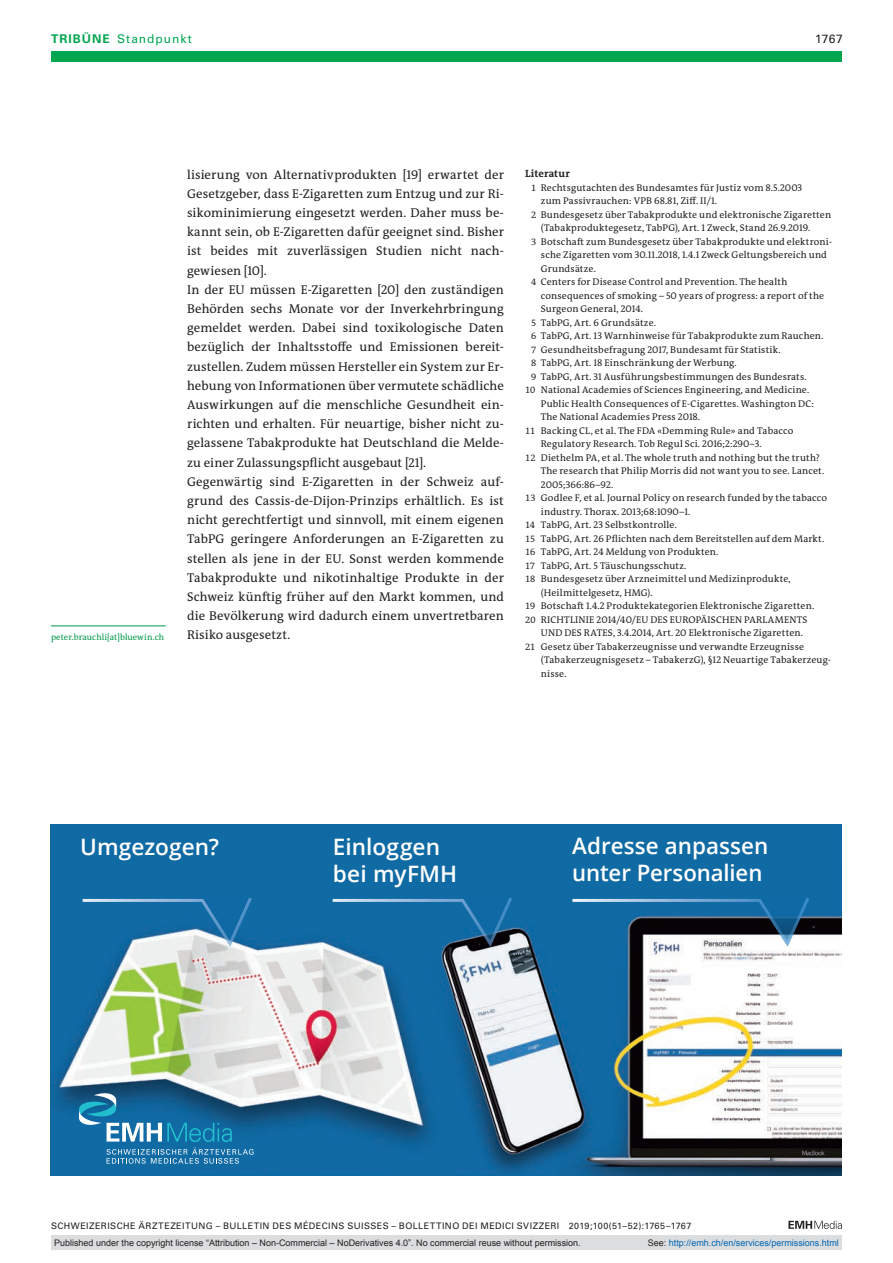
<style>
.page{position:relative;width:893px;height:1263px;background:#fff}
.page>*{position:absolute;margin:0;border:0;box-sizing:border-box;transform-origin:0 0}
.t1{font:600 22.65px/27.2px "Open Sans";letter-spacing:.005em;color:#fff}
.t2{font:12.75px/19.2px "The Antiqua B W5 Plain";letter-spacing:.005em;color:#231f20}
.t3{font:12px "Univers LT Std";letter-spacing:.08em;color:#00a54f}
.t4{font:12px "Univers LT Std";color:#231f20}
.t5{font:700 10.5px "The Antiqua B W7";letter-spacing:.015em;color:#231f20}
.t6{font:9.75px "The Antiqua B W5 Plain";letter-spacing:.015em;color:#231f20}
.t7{font:9px "Arial";color:#231f20}
.t8{font:9px "Univers LT Std";letter-spacing:.05em;color:#231f20}
.t9{font:9px "Arial";color:#0166b3}
.t10{font:8.7px "The Antiqua B W5 Plain";letter-spacing:.01em;color:#00984a}
.s1{font-weight:700}
.s2{font-size:9.3px}
.s3{color:#231f20}
</style>
<div class="page">
<svg style="left:788px;top:1221px;width:54px;height:8px"></svg>
<div style="left:51px;top:51px;width:791px;height:11px;background:#00a54f"></div>
<hr style="left:51px;top:626px;width:115px;height:1px;background:#00984a">
<img style="left:50px;top:825px;width:792px;height:351px">
<svg style="left:79px;top:1093px;width:174px;height:71px;background:#307ba9"></svg>
<svg style="left:331px;top:896px;width:183px;height:52px;background:#1b6a9f"></svg>
<svg style="left:81px;top:896px;width:172px;height:52px;background:#3b83b2"></svg>
<svg style="left:571px;top:896px;width:240px;height:52px;background:#3f6f91"></svg>
<div style="left:51px;top:1235px;width:791px;height:15px;background:#dcdddf"></div>
<p class="t3" style="left:51px;top:31px;width:142px"><span class="s1">TRIBÜNE</span> Standpunkt</p>
<p class="t4" style="left:815px;top:31px;width:29px">1767</p>
<p class="t10" style="left:51px;top:631px;width:115px">peter.brauchli[at]bluewin.ch</p>
<p class="t2" style="left:187px;top:165px;width:318px">lisierung von Alternativprodukten [19] erwartet der Gesetzgeber, dass E-Zigaretten zum Entzug und zur Ri&shy;sikominimierung eingesetzt werden. Daher muss be&shy;kannt sein, ob E-Zigaretten dafür geeignet sind. Bisher ist beides mit zuverlässigen Studien nicht nach&shy;gewiesen [10].<br>In der EU müssen E-Zigaretten [20] den zuständigen Behörden sechs Monate vor der Inverkehrbringung gemeldet werden. Dabei sind toxikologische Daten bezüglich der Inhaltsstoffe und Emissionen bereit&shy;zustellen. Zudem müssen Hersteller ein System zur Er&shy;hebung von Informationen über vermutete schädliche Auswirkungen auf die menschliche Gesundheit ein&shy;richten und erhalten. Für neuartige, bisher nicht zu&shy;gelassene Tabakprodukte hat Deutschland die Melde&shy;zu einer Zulassungspflicht ausgebaut [21].<br>Gegenwärtig sind E-Zigaretten in der Schweiz auf&shy;grund des Cassis-de-Dijon-Prinzips erhältlich. Es ist nicht gerechtfertigt und sinnvoll, mit einem eigenen TabPG geringere Anforderungen an E-Zigaretten zu stellen als jene in der EU. Sonst werden kommende Tabakprodukte und nikotinhaltige Produkte in der Schweiz künftig früher auf den Markt kommen, und die Bevölkerung wird dadurch einem unvertretbaren Risiko ausgesetzt.</p>
<p class="t5" style="left:525px;top:167px;width:46px">Literatur</p>
<p class="t6" style="left:531px;top:181px;width:273px"><span class="s2">1</span> Rechtsgutachten des Bundesamtes für Justiz vom 8.5.2003</p>
<p class="t6" style="left:541px;top:195px;width:178px">zum Passivrauchen: VPB 68.81, Ziff. II/1.</p>
<p class="t6" style="left:531px;top:208px;width:302px"><span class="s2">2</span> Bundesgesetz über Tabakprodukte und elektronische Zigaretten</p>
<p class="t6" style="left:541px;top:222px;width:271px">(Tabakproduktegesetz, TabPG), Art. 1 Zweck, Stand 26.9.2019.</p>
<p class="t6" style="left:531px;top:235px;width:303px"><span class="s2">3</span> Botschaft zum Bundesgesetz über Tabakprodukte und elektroni-</p>
<p class="t6" style="left:541px;top:249px;width:288px">sche Zigaretten vom 30.11.2018, 1.4.1 Zweck Geltungsbereich und</p>
<p class="t6" style="left:541px;top:262px;width:57px">Grundsätze.</p>
<p class="t6" style="left:531px;top:276px;width:258px"><span class="s2">4</span> Centers for Disease Control and Prevention. The health</p>
<p class="t6" style="left:541px;top:289px;width:285px">consequences of smoking – 50 years of progress: a report of the</p>
<p class="t6" style="left:541px;top:303px;width:104px">Surgeon General, 2014.</p>
<p class="t6" style="left:531px;top:316px;width:127px"><span class="s2">5</span> TabPG, Art. 6 Grundsätze.</p>
<p class="t6" style="left:531px;top:330px;width:294px"><span class="s2">6</span> TabPG, Art. 13 Warnhinweise für Tabakprodukte zum Rauchen.</p>
<p class="t6" style="left:531px;top:343px;width:251px"><span class="s2">7</span> Gesundheitsbefragung 2017, Bundesamt für Statistik.</p>
<p class="t6" style="left:531px;top:357px;width:207px"><span class="s2">8</span> TabPG, Art. 18 Einschränkung der Werbung.</p>
<p class="t6" style="left:531px;top:370px;width:277px"><span class="s2">9</span> TabPG, Art. 31 Ausführungsbestimmungen des Bundesrats.</p>
<p class="t6" style="left:525px;top:384px;width:286px"><span class="s2">10</span> National Academies of Sciences Engineering, and Medicine.</p>
<p class="t6" style="left:541px;top:397px;width:275px">Public Health Consequences of E-Cigarettes. Washington DC:</p>
<p class="t6" style="left:541px;top:411px;width:161px">The National Academies Press 2018.</p>
<p class="t6" style="left:525px;top:424px;width:270px"><span class="s2">11</span> Backing CL, et al. The FDA «Demming Rule» and Tabacco</p>
<p class="t6" style="left:541px;top:438px;width:222px">Regulatory Research. Tob Regul Sci. 2016;2:290–3.</p>
<p class="t6" style="left:525px;top:451px;width:296px"><span class="s2">12</span> Diethelm PA, et al. The whole truth and nothing but the truth?</p>
<p class="t6" style="left:541px;top:465px;width:285px">The research that Philip Morris did not want you to see. Lancet.</p>
<p class="t6" style="left:541px;top:478px;width:74px">2005;366:86–92.</p>
<p class="t6" style="left:525px;top:492px;width:303px"><span class="s2">13</span> Godlee F, et al. Journal Policy on research funded by the tabacco</p>
<p class="t6" style="left:541px;top:505px;width:151px">industry. Thorax. 2013;68:1090–1.</p>
<p class="t6" style="left:525px;top:519px;width:153px"><span class="s2">14</span> TabPG, Art. 23 Selbstkontrolle.</p>
<p class="t6" style="left:525px;top:532px;width:301px"><span class="s2">15</span> TabPG, Art. 26 Pflichten nach dem Bereitstellen auf dem Markt.</p>
<p class="t6" style="left:525px;top:546px;width:195px"><span class="s2">16</span> TabPG, Art. 24 Meldung von Produkten.</p>
<p class="t6" style="left:525px;top:559px;width:163px"><span class="s2">17</span> TabPG, Art. 5 Täuschungsschutz.</p>
<p class="t6" style="left:525px;top:573px;width:267px"><span class="s2">18</span> Bundesgesetz über Arzneimittel und Medizinprodukte,</p>
<p class="t6" style="left:541px;top:586px;width:113px">(Heilmittelgesetz, HMG).</p>
<p class="t6" style="left:525px;top:600px;width:291px"><span class="s2">19</span> Botschaft 1.4.2 Produktekategorien Elektronische Zigaretten.</p>
<p class="t6" style="left:525px;top:613px;width:284px"><span class="s2">20</span> RICHTLINIE 2014/40/EU DES EUROPÄISCHEN PARLAMENTS</p>
<p class="t6" style="left:541px;top:627px;width:264px">UND DES RATES, 3.4.2014, Art. 20 Elektronische Zigaretten.</p>
<p class="t6" style="left:525px;top:640px;width:280px"><span class="s2">21</span> Gesetz über Tabakerzeugnisse und verwandte Erzeugnisse</p>
<p class="t6" style="left:541px;top:654px;width:292px">(Tabakerzeugnisgesetz – TabakerzG), §12 Neuartige Tabakerzeug-</p>
<p class="t6" style="left:541px;top:667px;width:27px">nisse.</p>
<h1 class="t1" style="left:80px;top:833px;width:140px">Umgezogen?</h1>
<h1 class="t1" style="left:333px;top:833px;width:126px">Einloggen bei myFMH</h1>
<h1 class="t1" style="left:572px;top:831px;width:198px">Adresse anpassen unter Personalien</h1>
<p class="t8" style="left:51px;top:1220px;width:642px">SCHWEIZERISCHE ÄRZTEZEITUNG – BULLETIN DES MÉDECINS SUISSES – BOLLETTINO DEI MEDICI SVIZZERI 2019;100(51–52):1765–1767</p>
<p class="t7" style="left:54px;top:1237px;width:528px">Published under the copyright license “Attribution – Non-Commercial – NoDerivatives 4.0”. No commercial reuse without permission.</p>
<p class="t9" style="left:648px;top:1237px;width:193px"><span class="s3">See:</span> http://emh.ch/en/services/permissions.html</p>
</div>
